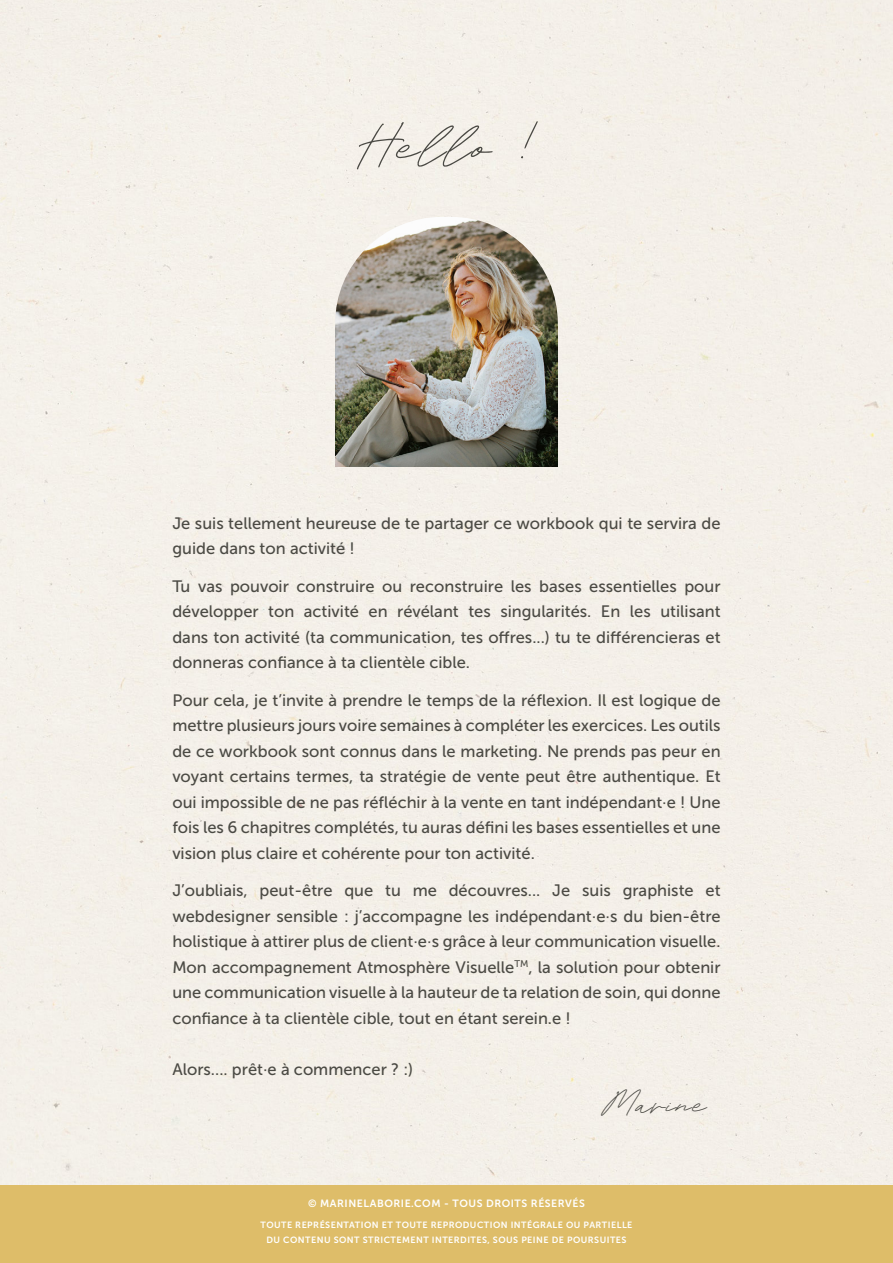
<style>
.page{position:relative;width:893px;height:1263px;background:#fff}
.page>*{position:absolute;margin:0;border:0;box-sizing:border-box;transform-origin:0 0}
.t1{font:52.5px "Amibata";letter-spacing:.03em;color:#4a4944}
.t2{font:31.5px "Amibata";letter-spacing:.03em;color:#4a4944}
.t3{font:16.5px/25.5px "Museo Sans 500";color:#4b4a44;text-align:justify}
.t4{font:10.5px "Museo Sans 700";letter-spacing:.05em;color:#fff}
.t5{font:9px "Museo Sans 700";letter-spacing:.05em;color:#fff}
</style>
<div class="page">
<div style="left:0;top:1185px;width:893px;height:78px;background:#debd69"></div>
<img style="left:335px;top:464px;width:223px;height:3px">
<img style="left:335px;top:217px;width:223px;height:247px">
<p class="t1" style="left:357px;top:109px;width:181px">Hello !</p>
<p class="t3" style="left:172px;top:510px;width:550px">Je suis tellement heureuse de te partager ce workbook qui te servira de guide dans ton activité !</p>
<p class="t3" style="left:172px;top:573px;width:550px">Tu vas pouvoir construire ou reconstruire les bases essentielles pour développer ton activité en révélant tes singularités. En les utilisant dans ton activité (ta communication, tes offres...) tu te différencieras et donneras confiance à ta clientèle cible.</p>
<p class="t3" style="left:172px;top:687px;width:550px">Pour cela, je t’invite à prendre le temps de la réflexion. Il est logique de mettre plusieurs jours voire semaines à compléter les exercices. Les outils de ce workbook sont connus dans le marketing. Ne prends pas peur en voyant certains termes, ta stratégie de vente peut être authentique. Et oui impossible de ne pas réfléchir à la vente en tant indépendant·e ! Une fois les 6 chapitres complétés, tu auras défini les bases essentielles et une vision plus claire et cohérente pour ton activité.</p>
<p class="t3" style="left:172px;top:878px;width:550px">J’oubliais, peut-être que tu me découvres... Je suis graphiste et webdesigner sensible : j’accompagne les indépendant·e·s du bien-être holistique à attirer plus de client·e·s grâce à leur communication visuelle.<br>Mon accompagnement Atmosphère Visuelle<sup>TM</sup>, la solution pour obtenir une communication visuelle à la hauteur de ta relation de soin, qui donne confiance à ta clientèle cible, tout en étant serein.e !</p>
<p class="t3" style="left:172px;top:1056px;width:242px">Alors.... prêt·e à commencer ? :)</p>
<p class="t2" style="left:601px;top:1081px;width:105px">Marine</p>
<p class="t4" style="left:308px;top:1197px;width:278px">© MARINELABORIE.COM - TOUS DROITS RÉSERVÉS</p>
<p class="t5" style="left:261px;top:1220px;width:373px">TOUTE REPRÉSENTATION ET TOUTE REPRODUCTION INTÉGRALE OU PARTIELLE</p>
<p class="t5" style="left:266px;top:1235px;width:361px">DU CONTENU SONT STRICTEMENT INTERDITES, SOUS PEINE DE POURSUITES</p>
</div>
